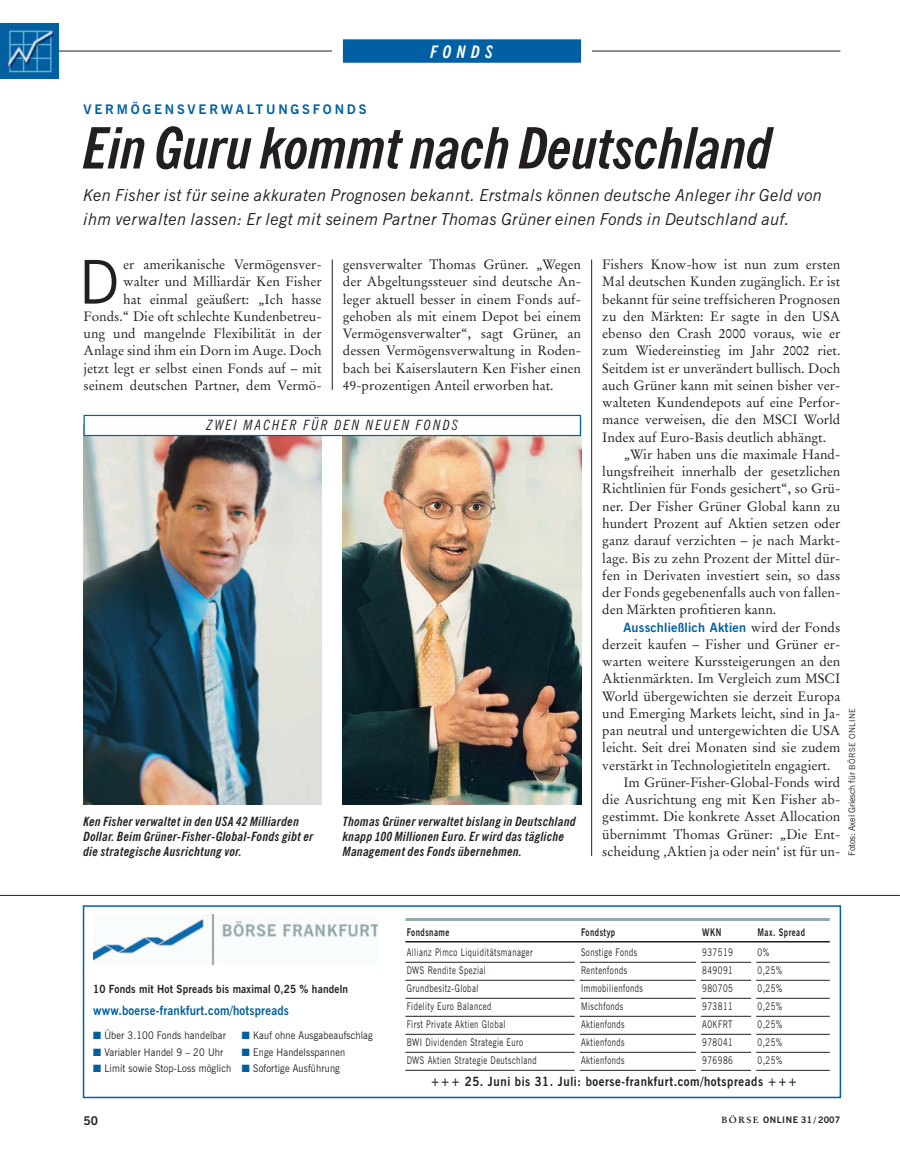
<style>
.page{position:relative;width:900px;height:1169px;background:#fff}
.page>*{position:absolute;margin:0;border:0;box-sizing:border-box;transform-origin:0 0}
.t1{font:60.45px "News Gothic BT";color:#231f20}
.t2{font:italic 700 condensed 57px "News Gothic BT";letter-spacing:-.01em;color:#231f20}
.t3{font:italic 700 condensed 17.25px "News Gothic BT";letter-spacing:.3em;color:#fff}
.t4{font:italic 16.5px/24px "News Gothic BT";letter-spacing:.02em;color:#231f20}
.t5{font:italic condensed 14.25px "News Gothic BT";letter-spacing:.15em;color:#231f20}
.t6{font:13.5px/17.2px "Stempel Garamond E";color:#231f20;text-align:justify}
.t7{font:700 13.2px "News Gothic BT";letter-spacing:.21em;color:#0160a1}
.t8{font:italic 700 condensed 12.75px/15px "News Gothic BT";letter-spacing:.02em;color:#231f20}
.t9{font:700 12.75px "News Gothic BT";letter-spacing:.05em;color:#231f20;scale:.9 1}
.t10{font:700 12.75px "News Gothic BT";letter-spacing:.02em;color:#0160a1;scale:.9 1}
.t11{font:700 12.75px "News Gothic BT";letter-spacing:.02em;color:#0160a1}
.t12{font:700 12px "News Gothic BT";color:#231f20}
.t13{font:700 11.25px "News Gothic BT";letter-spacing:.02em;color:#231f20;scale:.9 1}
.t14{font:10.5px/18px "News Gothic BT";letter-spacing:.06em;color:#231f20;scale:.75 1}
.t15{font:10.5px "News Gothic BT";letter-spacing:.02em;color:#231f20;scale:.9 1}
.t16{font:700 10.5px "News Gothic BT";letter-spacing:.06em;color:#231f20;scale:.75 1}
.t17{font:9px "News Gothic BT";color:#231f20}
.t18{font:700 9px "News Gothic BT";letter-spacing:.06em;color:#231f20}
.s1{font-family:"Stempel Garamond E";font-weight:400;font-size:13.5px;color:#231f20}
.s2{font-size:8.25px}
.s3{color:#0160a1}
.s4{font-family:"Stempel Garamond E"}
</style>
<div class="page">
<hr style="left:332px;top:259px;width:1px;height:131px;background:#231f20">
<hr style="left:591px;top:259px;width:1px;height:597px;background:#231f20">
<div style="left:83px;top:905px;width:758px;height:193px;border:2px solid #0160a1"></div>
<img style="left:93px;top:914px;width:285px;height:50px">
<hr style="left:0;top:895px;width:900px;height:1px;background:#231f20">
<hr style="left:405px;top:918px;width:425px;height:3px;background:#91aaac">
<hr style="left:405px;top:941px;width:425px;height:1px;background:#231f20">
<hr style="left:405px;top:962px;width:170px;height:1px;background:#231f20">
<hr style="left:405px;top:980px;width:170px;height:1px;background:#231f20">
<hr style="left:405px;top:998px;width:170px;height:1px;background:#231f20">
<hr style="left:405px;top:1016px;width:170px;height:1px;background:#231f20">
<hr style="left:405px;top:1034px;width:170px;height:1px;background:#231f20">
<hr style="left:405px;top:1052px;width:170px;height:1px;background:#231f20">
<hr style="left:405px;top:1070px;width:170px;height:1px;background:#231f20">
<hr style="left:580px;top:962px;width:116px;height:1px;background:#231f20">
<hr style="left:580px;top:980px;width:116px;height:1px;background:#231f20">
<hr style="left:580px;top:998px;width:116px;height:1px;background:#231f20">
<hr style="left:580px;top:1016px;width:116px;height:1px;background:#231f20">
<hr style="left:580px;top:1034px;width:116px;height:1px;background:#231f20">
<hr style="left:580px;top:1052px;width:116px;height:1px;background:#231f20">
<hr style="left:580px;top:1070px;width:116px;height:1px;background:#231f20">
<hr style="left:701px;top:962px;width:50px;height:1px;background:#231f20">
<hr style="left:701px;top:980px;width:50px;height:1px;background:#231f20">
<hr style="left:701px;top:998px;width:50px;height:1px;background:#231f20">
<hr style="left:701px;top:1016px;width:50px;height:1px;background:#231f20">
<hr style="left:701px;top:1034px;width:50px;height:1px;background:#231f20">
<hr style="left:701px;top:1052px;width:50px;height:1px;background:#231f20">
<hr style="left:701px;top:1070px;width:50px;height:1px;background:#231f20">
<hr style="left:756px;top:962px;width:74px;height:1px;background:#231f20">
<hr style="left:756px;top:980px;width:74px;height:1px;background:#231f20">
<hr style="left:756px;top:998px;width:74px;height:1px;background:#231f20">
<hr style="left:756px;top:1016px;width:74px;height:1px;background:#231f20">
<hr style="left:756px;top:1034px;width:74px;height:1px;background:#231f20">
<hr style="left:756px;top:1052px;width:74px;height:1px;background:#231f20">
<hr style="left:756px;top:1070px;width:74px;height:1px;background:#231f20">
<hr style="left:0;top:51px;width:840px;height:1px;background:#231f20">
<img style="left:1px;top:23px;width:57px;height:56px">
<div style="left:332px;top:39px;width:260px;height:24px;background:#fff"></div>
<div style="left:343px;top:39px;width:238px;height:24px;background:#0160a1"></div>
<img style="left:84px;top:436px;width:238px;height:368px">
<img style="left:343px;top:436px;width:238px;height:368px">
<div style="left:84px;top:415px;width:497px;height:21px;border:1px solid #0160a1"></div>
<p class="t7" style="left:84px;top:104px;width:284px">VERMÖGENSVERWALTUNGSFONDS</p>
<p class="t3" style="left:431px;top:45px;width:64px">FONDS</p>
<h2 class="t2" style="left:84px;top:128px;width:691px">Ein Guru kommt nach Deutschland</h2>
<p class="t4" style="left:84px;top:185px;width:740px">Ken Fisher ist für seine akkuraten Prognosen bekannt. Erstmals können deutsche Anleger ihr Geld von ihm verwalten lassen: Er legt mit seinem Partner Thomas Grüner einen Fonds in Deutschland auf.</p>
<p class="t6" style="left:84px;top:257px;width:240px;text-align:right">er amerikanische Vermögensver-<br>walter und Milliardär Ken Fisher<br>hat einmal geäußert: „Ich hasse Fonds.“ Die oft schlechte Kundenbetreu&shy;ung und mangelnde Flexibilität in der Anlage sind ihm ein Dorn im Auge. Doch jetzt legt er selbst einen Fonds auf – mit seinem deutschen Partner, dem Vermö-</p>
<p class="t6" style="left:343px;top:257px;width:240px">gensverwalter Thomas Grüner. „Wegen der Abgeltungssteuer sind deutsche An&shy;leger aktuell besser in einem Fonds auf&shy;gehoben als mit einem Depot bei einem Vermögensverwalter“, sagt Grüner, an dessen Vermögensverwaltung in Roden&shy;bach bei Kaiserslautern Ken Fisher einen 49-prozentigen Anteil erworben hat.</p>
<p class="t6" style="left:602px;top:257px;width:240px">Fishers Know-how ist nun zum ersten Mal deutschen Kunden zugänglich. Er ist bekannt für seine treffsicheren Prognosen zu den Märkten: Er sagte in den USA ebenso den Crash 2000 voraus, wie er zum Wiedereinstieg im Jahr 2002 riet.<br>Seitdem ist er unverändert bullisch. Doch auch Grüner kann mit seinen bisher ver&shy;walteten Kundendepots auf eine Perfor&shy;mance verweisen, die den MSCI World Index auf Euro-Basis deutlich abhängt.</p>
<p class="t6" style="left:602px;top:447px;width:240px;text-indent:21px">„Wir haben uns die maximale Hand&shy;lungsfreiheit innerhalb der gesetzlichen Richtlinien für Fonds gesichert“, so Grü&shy;ner. Der Fisher Grüner Global kann zu hundert Prozent auf Aktien setzen oder ganz darauf verzichten – je nach Markt&shy;lage. Bis zu zehn Prozent der Mittel dür&shy;fen in Derivaten investiert sein, so dass der Fonds gegebenenfalls auch von fallen&shy;den Märkten profitieren kann.</p>
<p class="t11" style="left:624px;top:622px;width:218px">Ausschließlich Aktien <span class="s1">wird der Fonds</span></p>
<p class="t6" style="left:602px;top:637px;width:240px">derzeit kaufen – Fisher und Grüner er-</p>
<p class="t6" style="left:602px;top:654px;width:240px">warten weitere Kurssteigerungen an den</p>
<p class="t6" style="left:602px;top:671px;width:240px">Aktienmärkten. Im Vergleich zum MSCI</p>
<p class="t6" style="left:602px;top:688px;width:240px">World übergewichten sie derzeit Europa</p>
<p class="t6" style="left:602px;top:706px;width:240px">und Emerging Markets leicht, sind in Ja-</p>
<p class="t6" style="left:602px;top:723px;width:240px">pan neutral und untergewichten die USA</p>
<p class="t6" style="left:602px;top:740px;width:240px">leicht. Seit drei Monaten sind sie zudem</p>
<p class="t6" style="left:602px;top:757px;width:230px">verstärkt in Technologietiteln engagiert.</p>
<p class="t6" style="left:624px;top:775px;width:218px">Im Grüner-Fisher-Global-Fonds wird</p>
<p class="t6" style="left:602px;top:792px;width:240px">die Ausrichtung eng mit Ken Fisher ab-</p>
<p class="t6" style="left:602px;top:809px;width:240px">gestimmt. Die konkrete Asset Allocation</p>
<p class="t6" style="left:602px;top:826px;width:240px">übernimmt Thomas Grüner: „Die Ent-</p>
<p class="t6" style="left:602px;top:844px;width:240px">scheidung ‚Aktien ja oder nein‘ ist für un-</p>
<h1 class="t1" style="left:79px;top:260px;width:42px">D</h1>
<p class="t5" style="left:206px;top:420px;width:253px">ZWEI MACHER FÜR DEN NEUEN FONDS</p>
<p class="t17" style="left:849px;top:856px;width:149px;rotate:-90deg">Fotos: Axel Griesch für <span class="s2">BÖRSE ONLINE</span></p>
<p class="t8" style="left:84px;top:815px;width:232px">Ken Fisher verwaltet in den USA 42 Milliarden<br>Dollar. Beim Grüner-Fisher-Global-Fonds gibt er die strategische Ausrichtung vor.</p>
<p class="t8" style="left:343px;top:815px;width:235px">Thomas Grüner verwaltet bislang in Deutschland knapp 100 Millionen Euro. Er wird das tägliche<br>Management des Fonds übernehmen.</p>
<p class="t13" style="left:93px;top:984px;width:285px">10 Fonds mit Hot Spreads bis maximal 0,25 % handeln</p>
<p class="t10" style="left:93px;top:1006px;width:219px">www.boerse-frankfurt.com/hotspreads</p>
<p class="t15" style="left:93px;top:1031px;width:149px"><span class="s3">■</span> Über 3.100 Fonds handelbar</p>
<p class="t15" style="left:242px;top:1031px;width:147px"><span class="s3">■</span> Kauf ohne Ausgabeaufschlag</p>
<p class="t15" style="left:93px;top:1048px;width:146px"><span class="s3">■</span> Variabler Handel 9 – 20 Uhr</p>
<p class="t15" style="left:242px;top:1048px;width:116px"><span class="s3">■</span> Enge Handelsspannen</p>
<p class="t15" style="left:93px;top:1065px;width:276px"><span class="s3">■</span> Limit sowie Stop-Loss möglich <span class="s3">■</span> Sofortige Ausführung</p>
<p class="t16" style="left:407px;top:928px;width:59px">Fondsname</p>
<p class="t16" style="left:581px;top:928px;width:47px">Fondstyp</p>
<p class="t16" style="left:702px;top:928px;width:27px">WKN</p>
<p class="t16" style="left:757px;top:928px;width:65px">Max. Spread</p>
<p class="t14" style="left:407px;top:944px;width:175px">Allianz Pimco Liquiditätsmanager<br>DWS Rendite Spezial<br>Grundbesitz-Global<br>Fidelity Euro Balanced<br>First Private Aktien Global<br>BWI Dividenden Strategie Euro<br>DWS Aktien Strategie Deutschland</p>
<p class="t14" style="left:581px;top:944px;width:84px">Sonstige Fonds<br>Rentenfonds<br>Immobilienfonds<br>Mischfonds<br>Aktienfonds<br>Aktienfonds<br>Aktienfonds</p>
<p class="t14" style="left:702px;top:944px;width:43px;text-align:justify">937519<br>849091<br>980705<br>973811<br>A0KFRT 978041<br>976986</p>
<p class="t14" style="left:757px;top:944px;width:35px">0%<br>0,25%<br>0,25%<br>0,25%<br>0,25%<br>0,25%<br>0,25%</p>
<p class="t9" style="left:431px;top:1076px;width:409px">+++ 25. Juni bis 31. Juli: boerse-frankfurt.com/hotspreads +++</p>
<p class="t12" style="left:84px;top:1116px;width:16px">50</p>
<p class="t18" style="left:722px;top:1116px;width:120px"><span class="s4">BÖRSE</span> ONLINE 31 / 2007</p>
</div>
